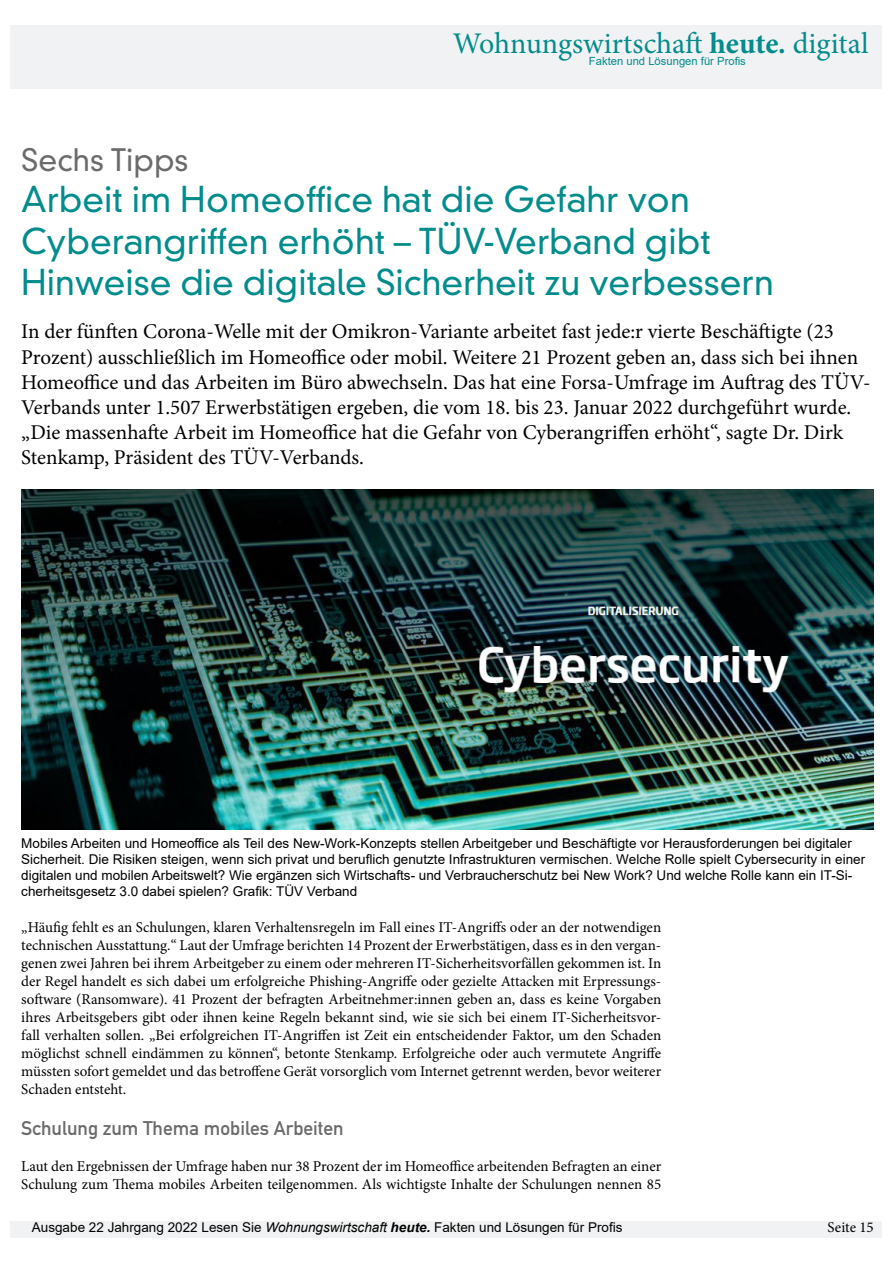
<style>
.page{position:relative;width:893px;height:1263px;background:#fff}
.page>*{position:absolute;margin:0;border:0;box-sizing:border-box;transform-origin:0 0}
.t1{font:300 34.5px/41.4px "DIN Neuzeit Grotesk Std";color:#038c8c}
.t2{font:30px "Minion Pro";color:#038c8c}
.t3{font:300 30px "DIN Neuzeit Grotesk Std";color:#6b6b6b}
.t4{font:21px/25.2px "Minion Pro";color:#000}
.t5{font:19.5px "DIN Mittelschrift Std";color:#6b6b6b}
.t6{font:15px/18px "Minion Pro";color:#000;text-align:justify}
.t7{font:13.5px/16.2px "Arial";color:#000}
.t8{font:11.25px "Arial";color:#038c8c}
.s1{font-weight:700}
.s2{font-style:italic}
.s3{font-weight:700;font-style:italic}
</style>
<div class="page">
<div style="left:11px;top:26px;width:871px;height:63px;background:#f1f2f3"></div>
<div style="left:11px;top:1221px;width:871px;height:16px;background:#f1f2f3"></div>
<img style="left:21px;top:489px;width:853px;height:340px">
<h2 class="t2" style="left:453px;top:23px;width:417px">Wohnungswirtschaft <span class="s1">heute.</span> digital</h2>
<p class="t8" style="left:589px;top:53px;width:158px">Fakten und Lösungen für Profis</p>
<h2 class="t3" style="left:21px;top:142px;width:169px">Sechs Tipps</h2>
<h1 class="t1" style="left:21px;top:179px;width:754px">Arbeit im Homeoffice hat die Gefahr von<br>Cyberangriffen erhöht – TÜV-Verband gibt<br>Hinweise die digitale Sicherheit zu verbessern</h1>
<p class="t4" style="left:21px;top:319px;width:851px">In der fünften Corona-Welle mit der Omikron-Variante arbeitet fast jede:r vierte Beschäftigte (23<br>Prozent) ausschließlich im Homeoffice oder mobil. Weitere 21 Prozent geben an, dass sich bei ihnen Homeoffice und das Arbeiten im Büro abwechseln. Das hat eine Forsa-Umfrage im Auftrag des TÜV-Verbands unter 1.507 Erwerbstätigen ergeben, die vom 18. bis 23. Januar 2022 durchgeführt wurde. „Die massenhafte Arbeit im Homeoffice hat die Gefahr von Cyberangriffen erhöht“, sagte Dr. Dirk Stenkamp, Präsident des TÜV-Verbands.</p>
<p class="t7" style="left:21px;top:835px;width:845px">Mobiles Arbeiten und Homeoffice als Teil des New-Work-Konzepts stellen Arbeitgeber und Beschäftigte vor Herausforderungen bei digitaler Sicherheit. Die Risiken steigen, wenn sich privat und beruflich genutzte Infrastrukturen vermischen. Welche Rolle spielt Cybersecurity in einer digitalen und mobilen Arbeitswelt? Wie ergänzen sich Wirtschafts- und Verbraucherschutz bei New Work? Und welche Rolle kann ein IT-Si&shy;cherheitsgesetz 3.0 dabei spielen? Grafik: TÜV Verband</p>
<p class="t6" style="left:21px;top:918px;width:641px">„Häufig fehlt es an Schulungen, klaren Verhaltensregeln im Fall eines IT-Angriffs oder an der notwendigen technischen Ausstattung.“ Laut der Umfrage berichten 14 Prozent der Erwerbstätigen, dass es in den vergan&shy;genen zwei Jahren bei ihrem Arbeitgeber zu einem oder mehreren IT-Sicherheitsvorfällen gekommen ist. In der Regel handelt es sich dabei um erfolgreiche Phishing-Angriffe oder gezielte Attacken mit Erpressungs&shy;software (Ransomware). 41 Prozent der befragten Arbeitnehmer:innen geben an, dass es keine Vorgaben ihres Arbeitsgebers gibt oder ihnen keine Regeln bekannt sind, wie sie sich bei einem IT-Sicherheitsvor&shy;fall verhalten sollen. „Bei erfolgreichen IT-Angriffen ist Zeit ein entscheidender Faktor, um den Schaden möglichst schnell eindämmen zu können“, betonte Stenkamp. Erfolgreiche oder auch vermutete Angriffe müssten sofort gemeldet und das betroffene Gerät vorsorglich vom Internet getrennt werden, bevor weiterer Schaden entsteht.</p>
<h3 class="t5" style="left:21px;top:1117px;width:324px">Schulung zum Thema mobiles Arbeiten</h3>
<p class="t6" style="left:21px;top:1157px;width:641px">Laut den Ergebnissen der Umfrage haben nur 38 Prozent der im Homeoffice arbeitenden Befragten an einer<br>Schulung zum Thema mobiles Arbeiten teilgenommen. Als wichtigste Inhalte der Schulungen nennen 85</p>
<p class="t7" style="left:32px;top:1219px;width:592px">Ausgabe 22 Jahrgang 2022 Lesen Sie <span class="s2">Wohnungswirtschaft</span> <span class="s3">heute.</span> Fakten und Lösungen für Profis</p>
<p class="t6" style="left:828px;top:1218px;width:48px">Seite 15</p>
</div>
